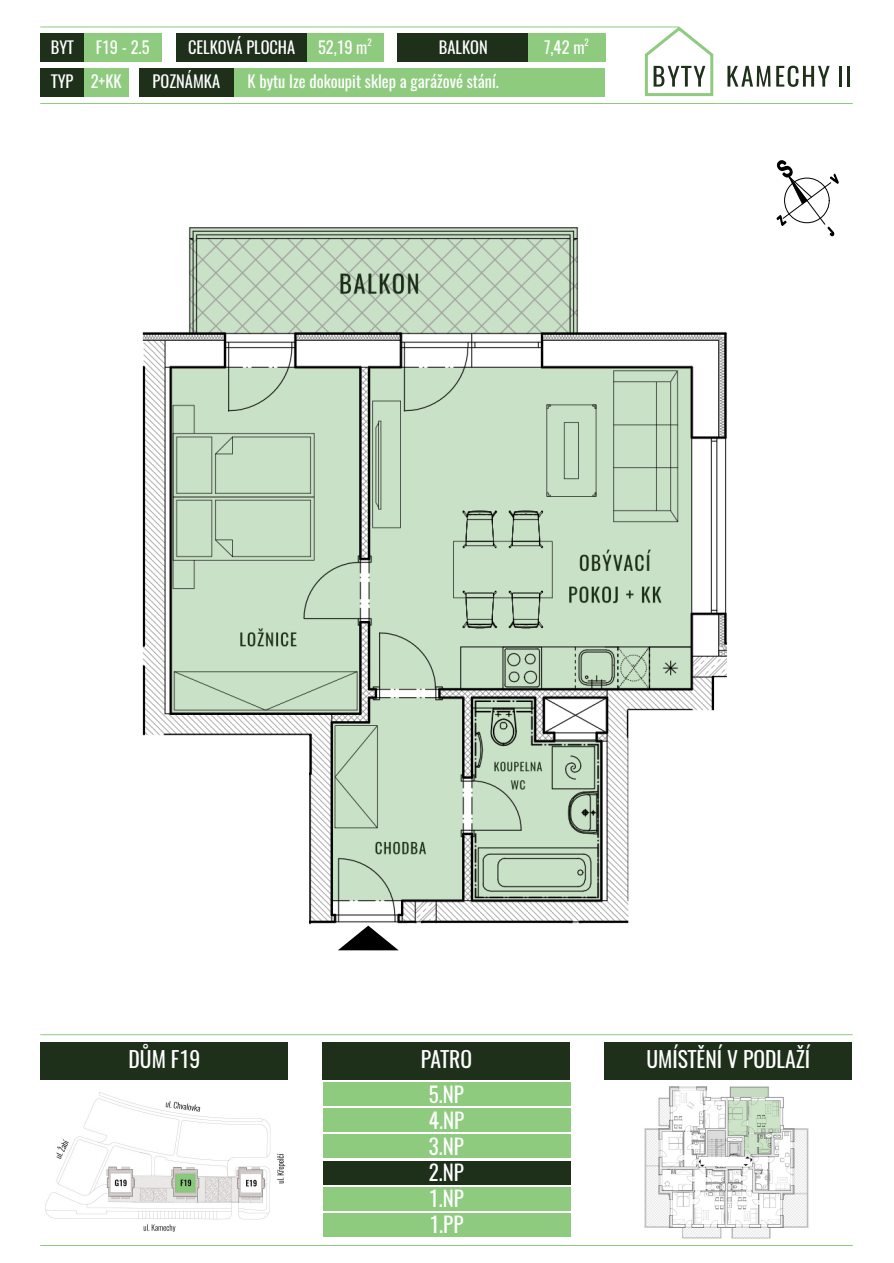
<style>
.page{position:relative;width:894px;height:1263px;background:#fff}
.page>*{position:absolute;margin:0;border:0;box-sizing:border-box;transform-origin:0 0}
.t1{font:21.6px "Oswald";color:#fff}
.t2{font:21px/26.1px "Oswald";color:#fff;text-align:justify}
.t3{font:16.5px "Oswald";color:#fff}
.t4{font:9px "Oswald";color:#fff}
</style>
<div class="page">
<img style="left:644px;top:1086px;width:165px;height:153px">
<img style="left:142px;top:227px;width:585px;height:724px">
<hr style="left:40px;top:103px;width:813px;height:1px;background:#8ecb7f">
<hr style="left:40px;top:1034px;width:813px;height:1px;background:#8ecb7f">
<hr style="left:40px;top:1245px;width:813px;height:1px;background:#8ecb7f">
<hr style="left:40px;top:27px;width:639px;height:1px;background:#8ecb7f">
<svg style="left:727px;top:66px;width:103px;height:21px"></svg>
<hr style="left:839px;top:66px;width:3px;height:21px;background:#1e2f1a">
<hr style="left:847px;top:66px;width:3px;height:21px;background:#1e2f1a">
<svg style="left:642px;top:26px;width:72px;height:71px"></svg>
<div style="left:84px;top:33px;width:77px;height:29px;background:#8ecb7f"></div>
<div style="left:306px;top:33px;width:77px;height:29px;background:#8ecb7f"></div>
<div style="left:528px;top:34px;width:77px;height:28px;background:#8ecb7f"></div>
<div style="left:84px;top:68px;width:44px;height:29px;background:#8ecb7f"></div>
<div style="left:323px;top:1083px;width:247px;height:23px;background:#8ecb7f"></div>
<div style="left:323px;top:1109px;width:247px;height:23px;background:#8ecb7f"></div>
<div style="left:323px;top:1135px;width:247px;height:23px;background:#8ecb7f"></div>
<div style="left:323px;top:1161px;width:247px;height:23px;background:#1e2f1a"></div>
<div style="left:323px;top:1187px;width:247px;height:23px;background:#8ecb7f"></div>
<div style="left:323px;top:1213px;width:247px;height:23px;background:#8ecb7f"></div>
<div style="left:40px;top:33px;width:44px;height:29px;background:#1e2f1a"></div>
<div style="left:40px;top:1042px;width:248px;height:38px;background:#1e2f1a"></div>
<div style="left:604px;top:1042px;width:248px;height:38px;background:#1e2f1a"></div>
<div style="left:323px;top:1042px;width:247px;height:38px;background:#1e2f1a"></div>
<div style="left:176px;top:33px;width:130px;height:29px;background:#1e2f1a"></div>
<div style="left:398px;top:34px;width:130px;height:28px;background:#1e2f1a"></div>
<div style="left:40px;top:68px;width:44px;height:29px;background:#1e2f1a"></div>
<svg style="left:338px;top:926px;width:61px;height:24px"></svg>
<img style="left:45px;top:1092px;width:241px;height:140px">
<div style="left:233px;top:68px;width:372px;height:29px;background:#8ecb7f"></div>
<div style="left:139px;top:68px;width:94px;height:29px;background:#1e2f1a"></div>
<svg style="left:782px;top:176px;width:50px;height:49px"></svg>
<p class="t3" style="left:188px;top:36px;width:109px">CELKOVÁ PLOCHA</p>
<p class="t3" style="left:439px;top:36px;width:50px">BALKON</p>
<p class="t3" style="left:96px;top:36px;width:55px">F19 - 2.5</p>
<p class="t3" style="left:318px;top:36px;width:51px">52,19 m</p>
<p class="t4" style="left:367px;top:36px;width:6px">2</p>
<p class="t3" style="left:544px;top:36px;width:42px">7,42 m</p>
<p class="t4" style="left:585px;top:36px;width:6px">2</p>
<p class="t3" style="left:91px;top:70px;width:32px">2+KK</p>
<p class="t3" style="left:51px;top:36px;width:25px">BYT</p>
<p class="t3" style="left:51px;top:70px;width:24px">TYP</p>
<p class="t3" style="left:153px;top:70px;width:69px">POZNÁMKA</p>
<p class="t3" style="left:248px;top:70px;width:253px">K bytu lze dokoupit sklep a garážové stání.</p>
<h1 class="t1" style="left:129px;top:1045px;width:73px">DŮM F19</h1>
<h1 class="t1" style="left:421px;top:1045px;width:53px">PATRO</h1>
<h1 class="t1" style="left:646px;top:1045px;width:165px">UMÍSTĚNÍ V PODLAŽÍ</h1>
<p class="t2" style="left:429px;top:1081px;width:37px">5.NP 4.NP 3.NP 2.NP 1.NP 1.PP</p>
</div>
